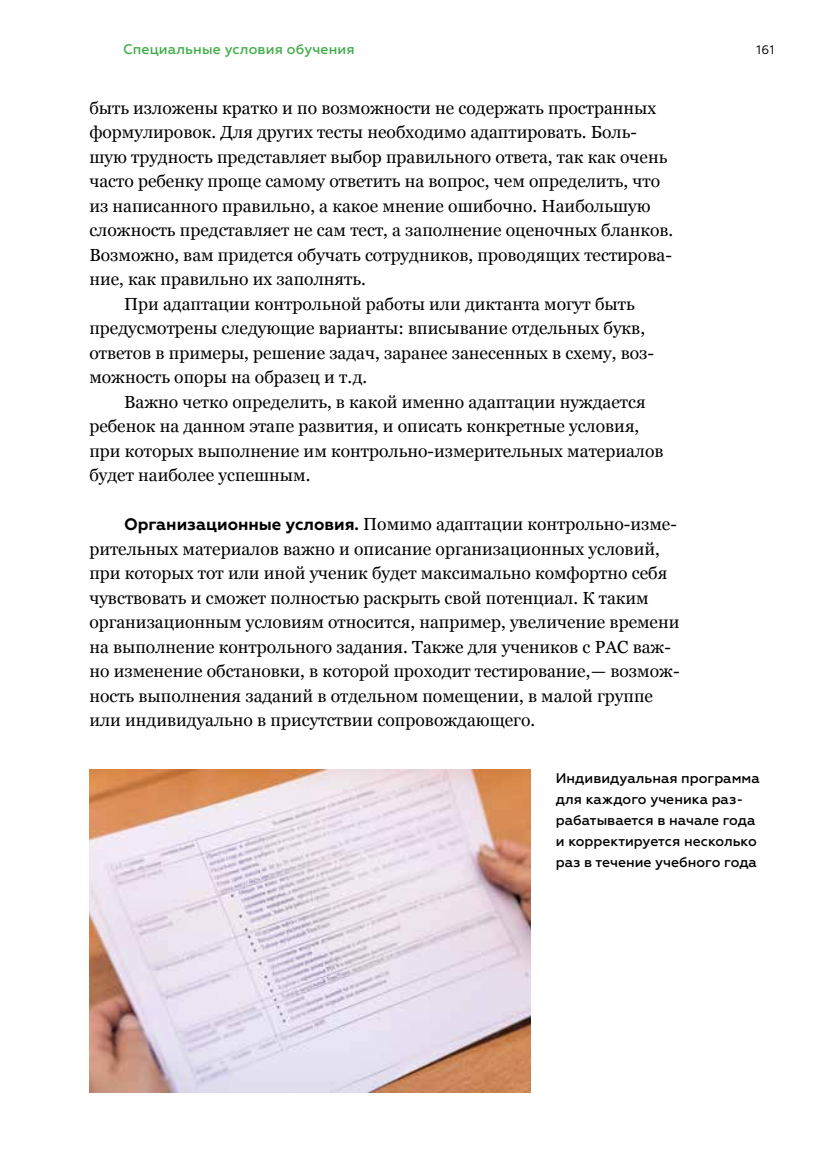
<style>
.page{position:relative;width:819px;height:1176px;background:#fff}
.page>*{position:absolute;margin:0;border:0;box-sizing:border-box;transform-origin:0 0}
.t1{font:17.5px/24.5px "Georgia";color:#000}
.t2{font:500 14px/21px "Geometria";color:#000}
.t3{font:500 14px "Geometria";letter-spacing:.01em;color:#41ad49}
.t4{font:12.25px "Geometria";color:#000}
.s1{font-family:"Geometria";font-weight:700;font-size:16.62px}
</style>
<div class="page">
<img style="left:89px;top:770px;width:441px;height:322px">
<p class="t3" style="left:123px;top:40px;width:233px">Специальные условия обучения</p>
<p class="t1" style="left:89px;top:95px;width:568px">быть изложены кратко и по возможности не содержать пространных</p>
<p class="t1" style="left:89px;top:119px;width:549px">формулировок. Для других тесты необходимо адаптировать. Боль-</p>
<p class="t1" style="left:89px;top:144px;width:579px">шую трудность представляет выбор правильного ответа, так как очень</p>
<p class="t1" style="left:89px;top:168px;width:572px">часто ребенку проще самому ответить на вопрос, чем определить, что</p>
<p class="t1" style="left:89px;top:193px;width:563px">из написанного правильно, а какое мнение ошибочно. Наибольшую</p>
<p class="t1" style="left:89px;top:217px;width:585px">сложность представляет не сам тест, а заполнение оценочных бланков.</p>
<p class="t1" style="left:89px;top:242px;width:584px">Возможно, вам придется обучать сотрудников, проводящих тестирова-</p>
<p class="t1" style="left:89px;top:266px;width:278px">ние, как правильно их заполнять.</p>
<p class="t1" style="left:124px;top:291px;width:512px">При адаптации контрольной работы или диктанта могут быть</p>
<p class="t1" style="left:89px;top:315px;width:557px">предусмотрены следующие варианты: вписывание отдельных букв,</p>
<p class="t1" style="left:89px;top:340px;width:566px">ответов в примеры, решение задач, заранее занесенных в схему, воз-</p>
<p class="t1" style="left:89px;top:364px;width:279px">можность опоры на образец и т.д.</p>
<p class="t1" style="left:124px;top:389px;width:523px">Важно четко определить, в какой именно адаптации нуждается</p>
<p class="t1" style="left:89px;top:413px;width:551px">ребенок на данном этапе развития, и описать конкретные условия,</p>
<p class="t1" style="left:89px;top:438px;width:575px">при которых выполнение им контрольно-измерительных материалов</p>
<p class="t1" style="left:89px;top:462px;width:222px">будет наиболее успешным.</p>
<p class="t1" style="left:89px;top:511px;width:591px;text-indent:35px"><span class="s1">Организационные условия.</span> Помимо адаптации контрольно-изме&shy;рительных материалов важно и описание организационных условий, при которых тот или иной ученик будет максимально комфортно себя чувствовать и сможет полностью раскрыть свой потенциал. К таким организационным условиям относится, например, увеличение времени на выполнение контрольного задания. Также для учеников с РАС важ&shy;но изменение обстановки, в которой проходит тестирование,— возмож&shy;ность выполнения заданий в отдельном помещении, в малой группе или индивидуально в присутствии сопровождающего.</p>
<p class="t4" style="left:756px;top:42px;width:19px">161</p>
<p class="t2" style="left:556px;top:767px;width:205px">Индивидуальная программа для каждого ученика раз&shy;рабатывается в начале года и корректируется несколько раз в течение учебного года</p>
</div>
